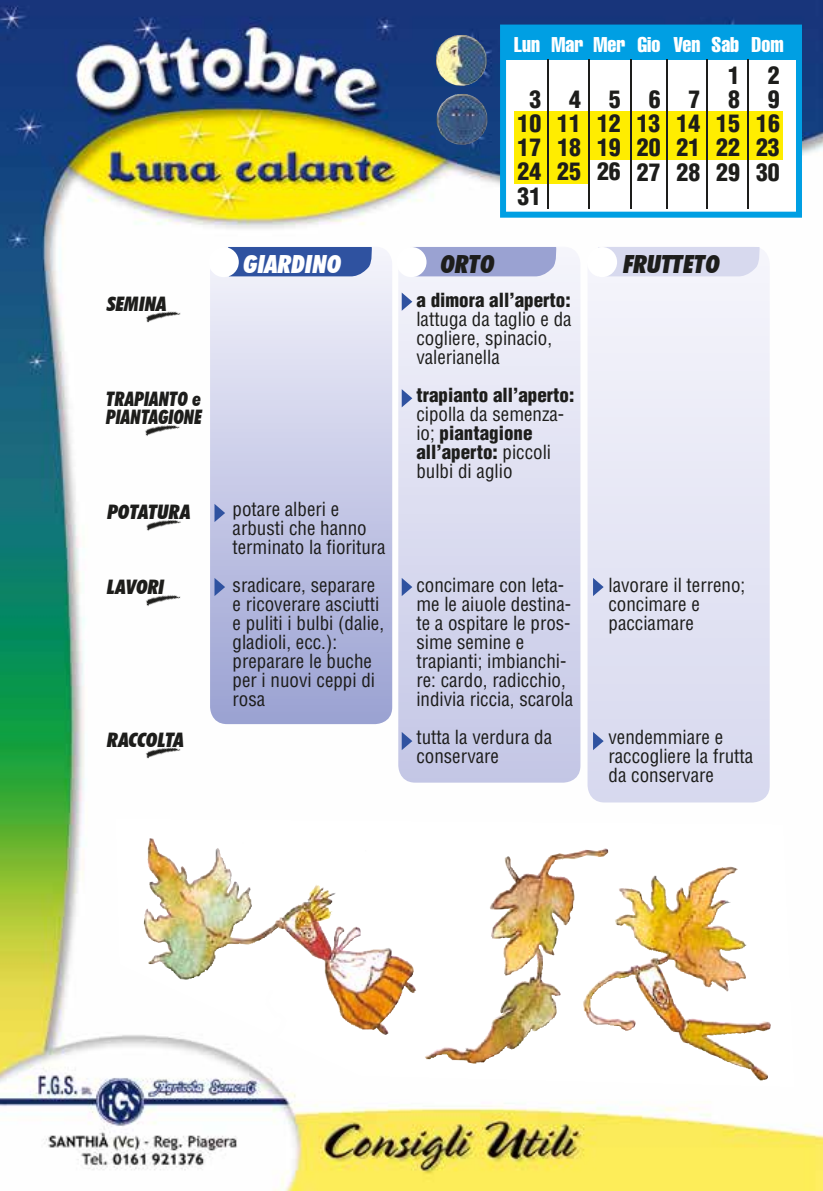
<style>
.page{position:relative;width:823px;height:1191px;background:#fff}
.page>*{position:absolute;margin:0;border:0;box-sizing:border-box;transform-origin:0 0}
.t1{font:italic 900 condensed 25px "Futura BT";color:#1d1d1b}
.t2{font:italic 900 condensed 25px "Futura BT";color:#fff}
.t3{font:900 condensed 23.8px/24px "Helvetica";color:#1d1d1b}
.t4{font:extra-condensed 21px "Helvetica";color:#fff}
.t5{font:italic 900 condensed 20px "Futura BT";color:#1d1d1b}
.t6{font:italic 900 condensed 20px/18px "Futura BT";color:#1d1d1b;scale:.9 1}
.t7{font:condensed 19px/19px "Helvetica";color:#1d1d1b}
.t8{font:900 condensed 19px "Helvetica";color:#1d1d1b}
.s1{font-weight:900}
</style>
<div class="page">
<img style="left:0;top:0;width:822px;height:1191px">
<svg style="left:210px;top:247px;width:182px;height:477px;background:#c5c8e6"></svg>
<svg style="left:398px;top:247px;width:182px;height:535px;background:#dadcef"></svg>
<svg style="left:587px;top:247px;width:182px;height:555px"></svg>
<div style="left:228px;top:247px;width:144px;height:29px;background:#2f52a0"></div>
<div style="left:208px;top:247px;width:31px;height:30px;background:#fff;border-radius:50%"></div>
<div style="left:605px;top:247px;width:155px;height:29px;background:#d7d9ee"></div>
<div style="left:586px;top:247px;width:30px;height:30px;background:#fff;border-radius:50%"></div>
<img style="left:144px;top:309px;width:41px;height:17px">
<img style="left:145px;top:517px;width:41px;height:17px">
<img style="left:144px;top:593px;width:41px;height:16px">
<img style="left:144px;top:745px;width:41px;height:17px">
<svg style="left:401px;top:578px;width:11px;height:18px"></svg>
<svg style="left:401px;top:389px;width:11px;height:18px"></svg>
<svg style="left:401px;top:292px;width:11px;height:19px"></svg>
<svg style="left:592px;top:578px;width:11px;height:18px"></svg>
<svg style="left:401px;top:732px;width:11px;height:18px"></svg>
<svg style="left:592px;top:732px;width:11px;height:18px"></svg>
<img style="left:143px;top:423px;width:41px;height:21px">
<div style="left:415px;top:247px;width:142px;height:29px;background:#9aa2d2"></div>
<div style="left:396px;top:247px;width:30px;height:30px;background:#fff;border-radius:50%"></div>
<svg style="left:214px;top:504px;width:11px;height:18px"></svg>
<svg style="left:214px;top:578px;width:11px;height:18px"></svg>
<img style="left:115px;top:818px;width:679px;height:269px">
<img style="left:144px;top:847px;width:105px;height:133px">
<img style="left:435px;top:35px;width:51px;height:51px">
<img style="left:436px;top:94px;width:51px;height:51px">
<svg style="left:499px;top:25px;width:302px;height:193px"></svg>
<div style="left:505px;top:30px;width:290px;height:29px;background:#009fe3"></div>
<svg style="left:667px;top:62px;width:1px;height:51px"></svg>
<hr style="left:666px;top:59px;width:1px;height:150px;background:#1d1d1b">
<hr style="left:705px;top:59px;width:1px;height:150px;background:#1d1d1b">
<hr style="left:547px;top:59px;width:1px;height:150px;background:#1d1d1b">
<hr style="left:587px;top:59px;width:1px;height:150px;background:#1d1d1b">
<hr style="left:630px;top:59px;width:1px;height:150px;background:#1d1d1b">
<hr style="left:747px;top:59px;width:1px;height:150px;background:#1d1d1b">
<p class="t5" style="left:107px;top:292px;width:61px">SEMINA</p>
<h1 class="t2" style="left:243px;top:249px;width:99px">GIARDINO</h1>
<p class="t6" style="left:106px;top:390px;width:108px">TRAPIANTO e<br>PIANTAGIONE</p>
<p class="t5" style="left:107px;top:500px;width:85px">POTATURA</p>
<p class="t5" style="left:107px;top:575px;width:59px">LAVORI</p>
<p class="t5" style="left:107px;top:727px;width:79px">RACCOLTA</p>
<p class="t7" style="left:232px;top:500px;width:155px">potare alberi e arbusti che hanno terminato la fioritura</p>
<p class="t7" style="left:232px;top:576px;width:153px">sradicare, separare e ricoverare asciutti e puliti i bulbi (dalie, gladioli, ecc.): preparare le buche per i nuovi ceppi di rosa</p>
<p class="t4" style="left:514px;top:31px;width:271px">Lun Mar Mer Gio Ven Sab Dom</p>
<p class="t3" style="left:517px;top:87px;width:263px;text-indent:12px">3 4 5 6 7 8 9<br>10 11 12 13 14</p>
<p class="t3" style="left:767px;top:63px;width:13px">2</p>
<p class="t3" style="left:727px;top:63px;width:13px">1</p>
<p class="t3" style="left:715px;top:111px;width:65px">15 16</p>
<p class="t3" style="left:517px;top:136px;width:144px;text-align:center">17 18 19 20<br>25 26</p>
<p class="t3" style="left:636px;top:135px;width:65px;text-align:right">21<br>27 28</p>
<p class="t3" style="left:715px;top:135px;width:65px">22 23</p>
<p class="t3" style="left:517px;top:159px;width:25px">24</p>
<p class="t3" style="left:715px;top:160px;width:65px">29 30</p>
<p class="t3" style="left:517px;top:184px;width:25px">31</p>
<h1 class="t1" style="left:440px;top:249px;width:55px">ORTO</h1>
<p class="t8" style="left:416px;top:288px;width:156px">a dimora all’aperto:</p>
<p class="t7" style="left:416px;top:309px;width:157px">lattuga da taglio e da cogliere, spinacio, valerianella</p>
<p class="t8" style="left:416px;top:383px;width:159px">trapianto all’aperto:</p>
<p class="t7" style="left:416px;top:404px;width:149px">cipolla da semenza&shy;io; <span class="s1">piantagione all’aperto:</span> piccoli bulbi di aglio</p>
<h1 class="t1" style="left:623px;top:249px;width:98px">FRUTTETO</h1>
<p class="t7" style="left:416px;top:575px;width:158px">concimare con leta&shy;me le aiuole destina&shy;te a ospitare le pros&shy;sime semine e trapianti; imbianchi&shy;re: cardo, radicchio, indivia riccia, scarola</p>
<p class="t7" style="left:416px;top:727px;width:137px">tutta la verdura da conservare</p>
<p class="t7" style="left:608px;top:575px;width:138px">lavorare il terreno; concimare e pacciamare</p>
<p class="t7" style="left:608px;top:727px;width:146px">vendemmiare e raccogliere la frutta da conservare</p>
</div>
